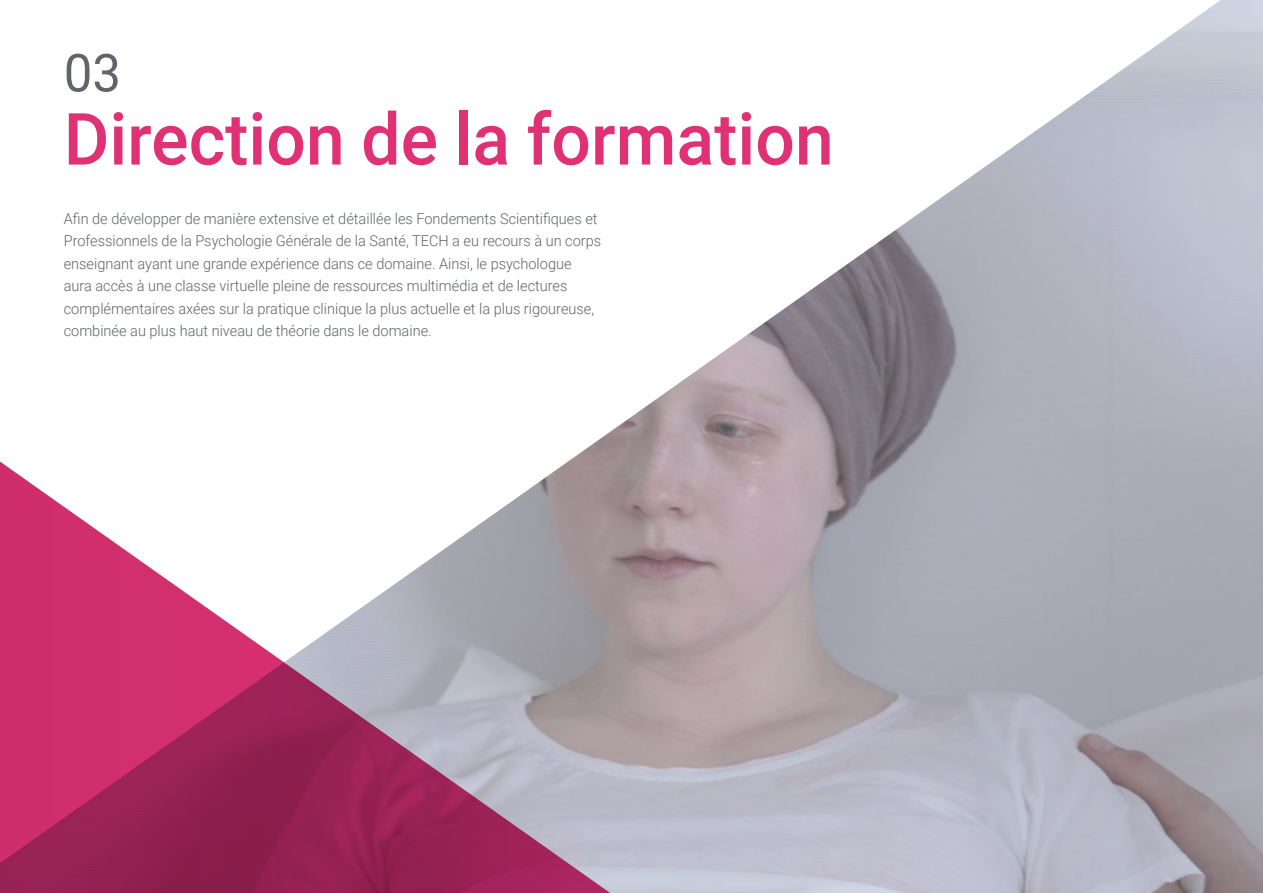
<style>
.page{position:relative;width:1263px;height:893px;background:#fff}
.page>*{position:absolute;margin:0;border:0;box-sizing:border-box;transform-origin:0 0}
.t1{font:500 72px "Roboto";color:#df3174}
.t2{font:52.5px "Roboto";color:#61646a}
.t3{font:300 15px/22.5px "Roboto";color:#61646a}
</style>
<div class="page">
<img style="left:590px;top:0;width:673px;height:893px">
<svg style="left:0;top:446px;width:640px;height:447px"></svg>
<h2 class="t2" style="left:64px;top:36px;width:59px">03</h2>
<h1 class="t1" style="left:64px;top:89px;width:771px">Direction de la formation</h1>
<p class="t3" style="left:64px;top:207px;width:539px">Afin de développer de manière extensive et détaillée les Fondements Scientifiques et Professionnels de la Psychologie Générale de la Santé, TECH a eu recours à un corps enseignant ayant une grande expérience dans ce domaine. Ainsi, le psychologue aura accès à une classe virtuelle pleine de ressources multimédia et de lectures complémentaires axées sur la pratique clinique la plus actuelle et la plus rigoureuse, combinée au plus haut niveau de théorie dans le domaine.</p>
</div>
